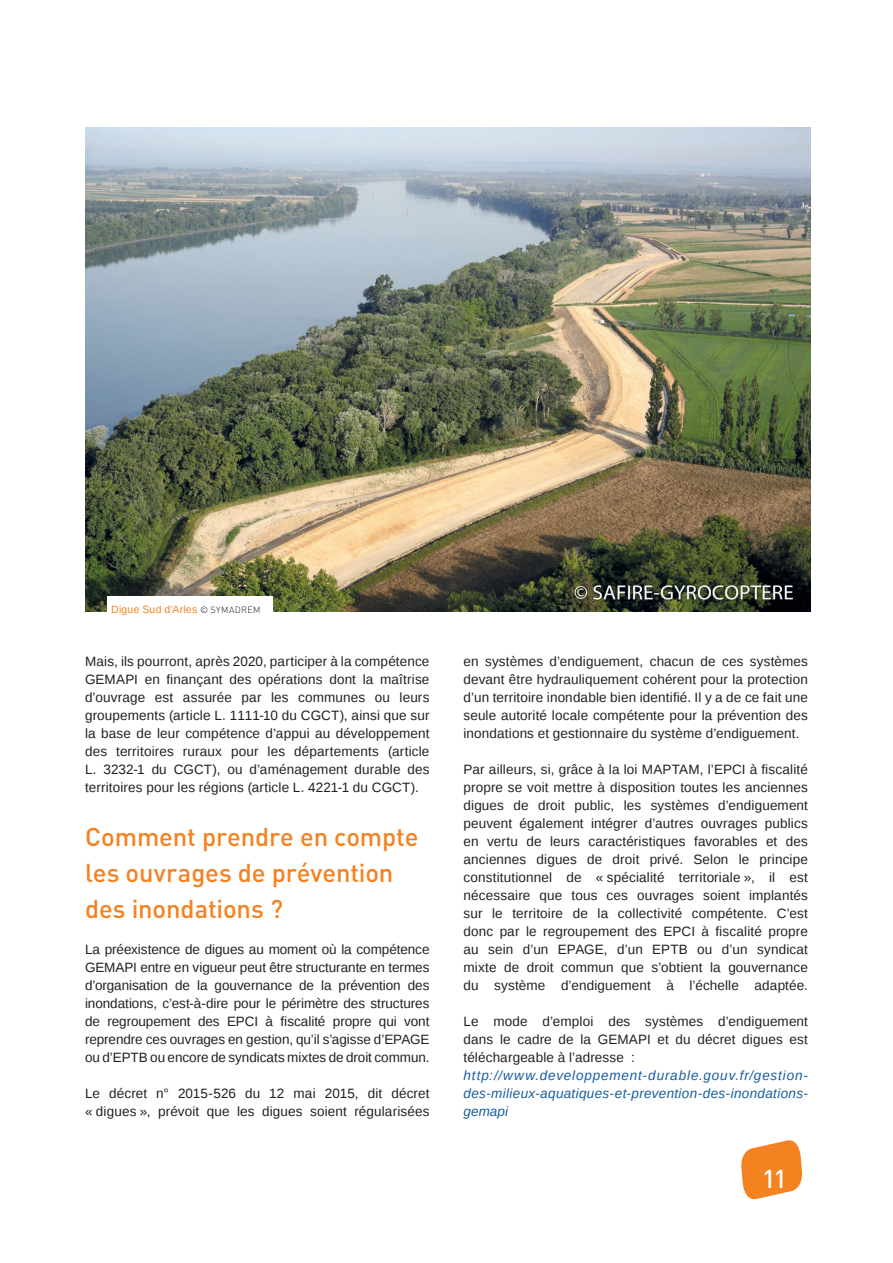
<style>
.page{position:relative;width:893px;height:1263px;background:#fff}
.page>*{position:absolute;margin:0;border:0;box-sizing:border-box;transform-origin:0 0}
.TITRE{font:500 25.5px/36px "DIN";letter-spacing:-.005em;color:#f58220}
.t1{font:500 25.5px "DIN";color:#fff}
.TEXTE_COURANT{font:13.5px/18px "Liberation Sans";letter-spacing:.01em;color:#231f20;text-align:justify}
.TEXTE_COURANT-2{font:italic 13.5px/18px "Liberation Sans";letter-spacing:.025em;color:#175d9e;text-align:justify}
.TEXTE_COURANT-3{font:10.5px "Liberation Sans";letter-spacing:.02em;color:#f58220}
.s1{font-family:"DIN";font-weight:300;font-size:9px;color:#231f20}
</style>
<div class="page">
<svg style="left:741px;top:1140px;width:61px;height:60px"></svg>
<img style="left:85px;top:128px;width:726px;height:483px">
<div style="left:107px;top:596px;width:166px;height:26px;background:#fff"></div>
<p class="TEXTE_COURANT-3" style="left:111px;top:603px;width:151px">Digue Sud d’Arles <span class="s1">© SYMADREM</span></p>
<p class="TEXTE_COURANT" style="left:85px;top:653px;width:346px">Mais, ils pourront, après 2020, participer à la compétence GEMAPI en finançant des opérations dont la maîtrise d’ouvrage est assurée par les communes ou leurs groupements (article L. 1111-10 du CGCT), ainsi que sur la base de leur compétence d’appui au développement des territoires ruraux pour les départements (article L. 3232-1 du CGCT), ou d’aménagement durable des territoires pour les régions (article L. 4221-1 du CGCT).</p>
<p class="TITRE" style="left:85px;top:818px;width:335px">Comment prendre en compte les ouvrages de prévention des inondations ?</p>
<p class="TEXTE_COURANT" style="left:85px;top:941px;width:346px">La préexistence de digues au moment où la compétence GEMAPI entre en vigueur peut être structurante en termes d’organisation de la gouvernance de la prévention des inondations, c’est-à-dire pour le périmètre des structures de regroupement des EPCI à fiscalité propre qui vont reprendre ces ouvrages en gestion, qu’il s’agisse d’EPAGE ou d’EPTB ou encore de syndicats mixtes de droit commun.</p>
<p class="TEXTE_COURANT" style="left:85px;top:1085px;width:346px">Le décret n° 2015-526 du 12 mai 2015, dit décret « digues », prévoit que les digues soient régularisées</p>
<p class="TEXTE_COURANT" style="left:463px;top:653px;width:346px">en systèmes d’endiguement, chacun de ces systèmes devant être hydrauliquement cohérent pour la protection d’un territoire inondable bien identifié. Il y a de ce fait une seule autorité locale compétente pour la prévention des inondations et gestionnaire du système d’endiguement.</p>
<p class="TEXTE_COURANT" style="left:463px;top:761px;width:346px">Par ailleurs, si, grâce à la loi MAPTAM, l’EPCI à fiscalité propre se voit mettre à disposition toutes les anciennes digues de droit public, les systèmes d’endiguement peuvent également intégrer d’autres ouvrages publics en vertu de leurs caractéristiques favorables et des anciennes digues de droit privé. Selon le principe constitutionnel de « spécialité territoriale », il est nécessaire que tous ces ouvrages soient implantés sur le territoire de la collectivité compétente. C’est donc par le regroupement des EPCI à fiscalité propre au sein d’un EPAGE, d’un EPTB ou d’un syndicat mixte de droit commun que s’obtient la gouvernance du système d’endiguement à l’échelle adaptée.</p>
<p class="TEXTE_COURANT" style="left:463px;top:1013px;width:346px">Le mode d’emploi des systèmes d’endiguement dans le cadre de la GEMAPI et du décret digues est téléchargeable à l’adresse :</p>
<p class="TEXTE_COURANT-2" style="left:463px;top:1066px;width:346px">http://www.developpement-durable.gouv.fr/gestion&shy;des-milieux-aquatiques-et-prevention-des-inondations&shy;gemapi</p>
<h1 class="t1" style="left:762px;top:1163px;width:27px">11</h1>
</div>
